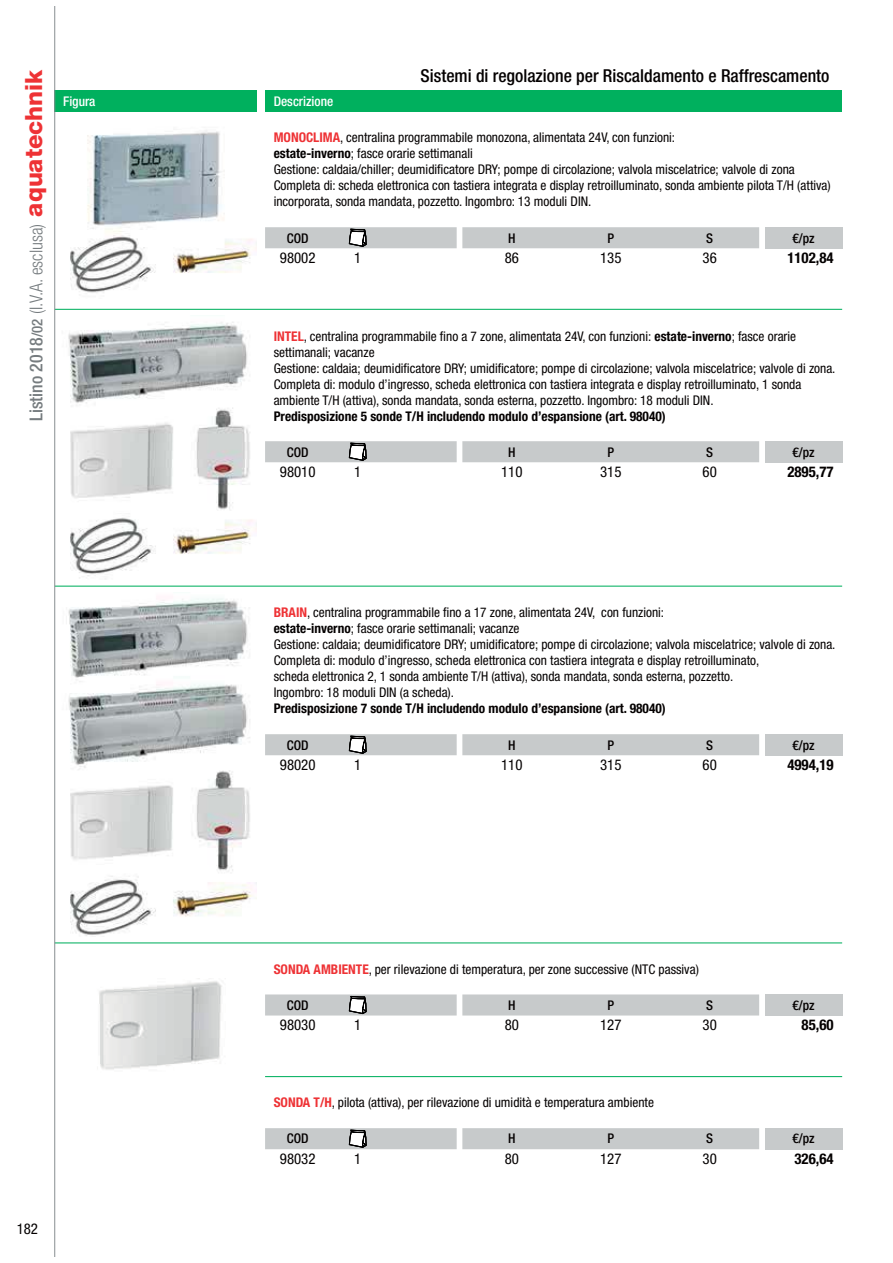
<style>
.page{position:relative;width:893px;height:1263px;background:#fff}
.page>*{position:absolute;margin:0;border:0;box-sizing:border-box;transform-origin:0 0}
.t1{font:800 23.7px "Helvetica Neue LT Std";color:#ee3235}
.t2{font:500 condensed 17.85px "Helvetica Neue LT Std";color:#040000}
.t3{font:300 condensed 17.85px "Helvetica Neue LT Std";color:#767c7f}
.t4{font:condensed 14.85px "Helvetica Neue LT Std";color:#040000}
.t5{font:700 condensed 14.85px "Helvetica Neue LT Std";color:#040000}
.t6{font:condensed 13.35px/16px "Helvetica Neue LT Std";color:#040000}
.t7{font:700 condensed 13.35px "Helvetica Neue LT Std";color:#040000}
.t8{font:500 condensed 13.35px "Helvetica Neue LT Std";color:#040000}
.t9{font:500 condensed 13.35px "Helvetica Neue LT Std";color:#fff}
.s1{font-weight:500}
.s2{font-weight:500;font-size:14.85px}
.s3{font-weight:700;color:#ee3235}
.s4{font-weight:700}
</style>
<div class="page">
<div style="left:765px;top:227px;width:77px;height:21px;background:#c7cacb"></div>
<div style="left:765px;top:441px;width:77px;height:21px;background:#c7cacb"></div>
<div style="left:765px;top:734px;width:77px;height:21px;background:#c7cacb"></div>
<div style="left:765px;top:994px;width:77px;height:22px;background:#c7cacb"></div>
<div style="left:765px;top:1128px;width:77px;height:21px;background:#c7cacb"></div>
<img style="left:55px;top:963px;width:167px;height:128px">
<div style="left:55px;top:90px;width:202px;height:21px;background:#00b05e"></div>
<div style="left:265px;top:90px;width:577px;height:21px;background:#00b05e"></div>
<hr style="left:55px;top:309px;width:787px;height:1px;background:#00b05e">
<hr style="left:55px;top:586px;width:787px;height:1px;background:#00b05e">
<hr style="left:55px;top:942px;width:787px;height:1px;background:#00b05e">
<hr style="left:265px;top:1076px;width:577px;height:1px;background:#00b05e">
<img style="left:55px;top:120px;width:197px;height:181px">
<img style="left:55px;top:315px;width:197px;height:269px">
<img style="left:55px;top:592px;width:202px;height:345px">
<svg style="left:265px;top:227px;width:494px;height:21px;background:#c6c9ca"></svg>
<svg style="left:265px;top:441px;width:494px;height:21px;background:#c6c9ca"></svg>
<svg style="left:265px;top:734px;width:494px;height:21px;background:#c6c9ca"></svg>
<svg style="left:265px;top:994px;width:494px;height:22px;background:#c8cbcb"></svg>
<svg style="left:265px;top:1128px;width:494px;height:21px;background:#c6c9ca"></svg>
<hr style="left:54px;top:6px;width:1px;height:1251px;background:#888e91">
<h1 class="t1" style="left:20px;top:217px;width:149px;rotate:-90deg">aquatechnik</h1>
<h2 class="t3" style="left:26px;top:421px;width:199px;rotate:-90deg"><span class="s1">Listino 2018</span><span class="s2">/02</span> (I.V.A. esclusa)</h2>
<p class="t9" style="left:63px;top:96px;width:34px">Figura</p>
<p class="t9" style="left:274px;top:96px;width:61px">Descrizione</p>
<h2 class="t2" style="left:421px;top:69px;width:410px">Sistemi di regolazione per Riscaldamento e Raffrescamento</h2>
<p class="t6" style="left:274px;top:130px;width:558px"><span class="s3">MONOCLIMA</span>, centralina programmabile monozona, alimentata 24V, con funzioni:<br><span class="s4">estate-inverno</span>; fasce orarie settimanali<br>Gestione: caldaia/chiller; deumidificatore DRY; pompe di circolazione; valvola miscelatrice; valvole di zona Completa di: scheda elettronica con tastiera integrata e display retroilluminato, sonda ambiente pilota T/H (attiva) incorporata, sonda mandata, pozzetto. Ingombro: 13 moduli DIN.</p>
<p class="t8" style="left:287px;top:233px;width:23px">COD</p>
<p class="t4" style="left:280px;top:252px;width:37px">98002</p>
<p class="t4" style="left:354px;top:252px;width:9px">1</p>
<p class="t8" style="left:508px;top:233px;width:9px">H</p>
<p class="t8" style="left:607px;top:233px;width:8px">P</p>
<p class="t8" style="left:706px;top:233px;width:8px">S</p>
<p class="t4" style="left:505px;top:252px;width:16px">86</p>
<p class="t4" style="left:600px;top:252px;width:23px">135</p>
<p class="t4" style="left:702px;top:252px;width:16px">36</p>
<p class="t8" style="left:792px;top:233px;width:24px">€/pz</p>
<p class="t5" style="left:787px;top:252px;width:48px">1102,84</p>
<p class="t6" style="left:274px;top:329px;width:563px"><span class="s3">INTEL</span>, centralina programmabile fino a 7 zone, alimentata 24V, con funzioni: <span class="s4">estate-inverno</span>; fasce orarie settimanali; vacanze<br>Gestione: caldaia; deumidificatore DRY; umidificatore; pompe di circolazione; valvola miscelatrice; valvole di zona.<br>Completa di: modulo d’ingresso, scheda elettronica con tastiera integrata e display retroilluminato, 1 sonda ambiente T/H (attiva), sonda mandata, sonda esterna, pozzetto. Ingombro: 18 moduli DIN.</p>
<p class="t7" style="left:274px;top:412px;width:394px">Predisposizione 5 sonde T/H includendo modulo d’espansione (art. 98040)</p>
<p class="t8" style="left:287px;top:447px;width:23px">COD</p>
<p class="t4" style="left:280px;top:466px;width:37px">98010</p>
<p class="t4" style="left:354px;top:466px;width:9px">1</p>
<p class="t8" style="left:508px;top:447px;width:9px">H</p>
<p class="t8" style="left:607px;top:447px;width:8px">P</p>
<p class="t8" style="left:706px;top:447px;width:8px">S</p>
<p class="t4" style="left:501px;top:466px;width:23px">110</p>
<p class="t4" style="left:600px;top:466px;width:23px">315</p>
<p class="t4" style="left:702px;top:466px;width:16px">60</p>
<p class="t8" style="left:792px;top:447px;width:24px">€/pz</p>
<p class="t5" style="left:787px;top:466px;width:48px">2895,77</p>
<p class="t6" style="left:274px;top:605px;width:563px"><span class="s3">BRAIN</span>, centralina programmabile fino a 17 zone, alimentata 24V, con funzioni:<br><span class="s4">estate-inverno</span>; fasce orarie settimanali; vacanze<br>Gestione: caldaia; deumidificatore DRY; umidificatore; pompe di circolazione; valvola miscelatrice; valvole di zona.<br>Completa di: modulo d’ingresso, scheda elettronica con tastiera integrata e display retroilluminato,<br>scheda elettronica 2, 1 sonda ambiente T/H (attiva), sonda mandata, sonda esterna, pozzetto.<br>Ingombro: 18 moduli DIN (a scheda).</p>
<p class="t7" style="left:274px;top:703px;width:394px">Predisposizione 7 sonde T/H includendo modulo d’espansione (art. 98040)</p>
<p class="t8" style="left:287px;top:740px;width:23px">COD</p>
<p class="t4" style="left:280px;top:759px;width:37px">98020</p>
<p class="t4" style="left:354px;top:759px;width:9px">1</p>
<p class="t8" style="left:508px;top:740px;width:9px">H</p>
<p class="t8" style="left:607px;top:740px;width:8px">P</p>
<p class="t8" style="left:706px;top:740px;width:8px">S</p>
<p class="t4" style="left:501px;top:759px;width:23px">110</p>
<p class="t4" style="left:600px;top:759px;width:23px">315</p>
<p class="t4" style="left:702px;top:759px;width:16px">60</p>
<p class="t8" style="left:792px;top:740px;width:24px">€/pz</p>
<p class="t5" style="left:787px;top:759px;width:48px">4994,19</p>
<p class="t4" style="left:17px;top:1223px;width:23px">182</p>
<p class="t6" style="left:274px;top:962px;width:427px"><span class="s3">SONDA AMBIENTE</span>, per rilevazione di temperatura, per zone successive (NTC passiva)</p>
<p class="t8" style="left:287px;top:1000px;width:23px">COD</p>
<p class="t4" style="left:280px;top:1020px;width:37px">98030</p>
<p class="t4" style="left:354px;top:1020px;width:9px">1</p>
<p class="t8" style="left:508px;top:1000px;width:9px">H</p>
<p class="t8" style="left:607px;top:1000px;width:8px">P</p>
<p class="t8" style="left:706px;top:1000px;width:8px">S</p>
<p class="t4" style="left:505px;top:1020px;width:16px">80</p>
<p class="t4" style="left:600px;top:1020px;width:23px">127</p>
<p class="t4" style="left:702px;top:1020px;width:16px">30</p>
<p class="t6" style="left:274px;top:1096px;width:382px"><span class="s3">SONDA T/H</span>, pilota (attiva), per rilevazione di umidità e temperatura ambiente</p>
<p class="t8" style="left:287px;top:1134px;width:23px">COD</p>
<p class="t4" style="left:280px;top:1153px;width:37px">98032</p>
<p class="t4" style="left:354px;top:1153px;width:9px">1</p>
<p class="t8" style="left:508px;top:1134px;width:9px">H</p>
<p class="t8" style="left:607px;top:1134px;width:8px">P</p>
<p class="t8" style="left:706px;top:1134px;width:8px">S</p>
<p class="t4" style="left:505px;top:1153px;width:16px">80</p>
<p class="t4" style="left:600px;top:1153px;width:23px">127</p>
<p class="t4" style="left:702px;top:1153px;width:16px">30</p>
<p class="t8" style="left:792px;top:1000px;width:24px">€/pz</p>
<p class="t5" style="left:802px;top:1020px;width:34px">85,60</p>
<p class="t8" style="left:792px;top:1134px;width:24px">€/pz</p>
<p class="t5" style="left:794px;top:1153px;width:41px">326,64</p>
</div>
